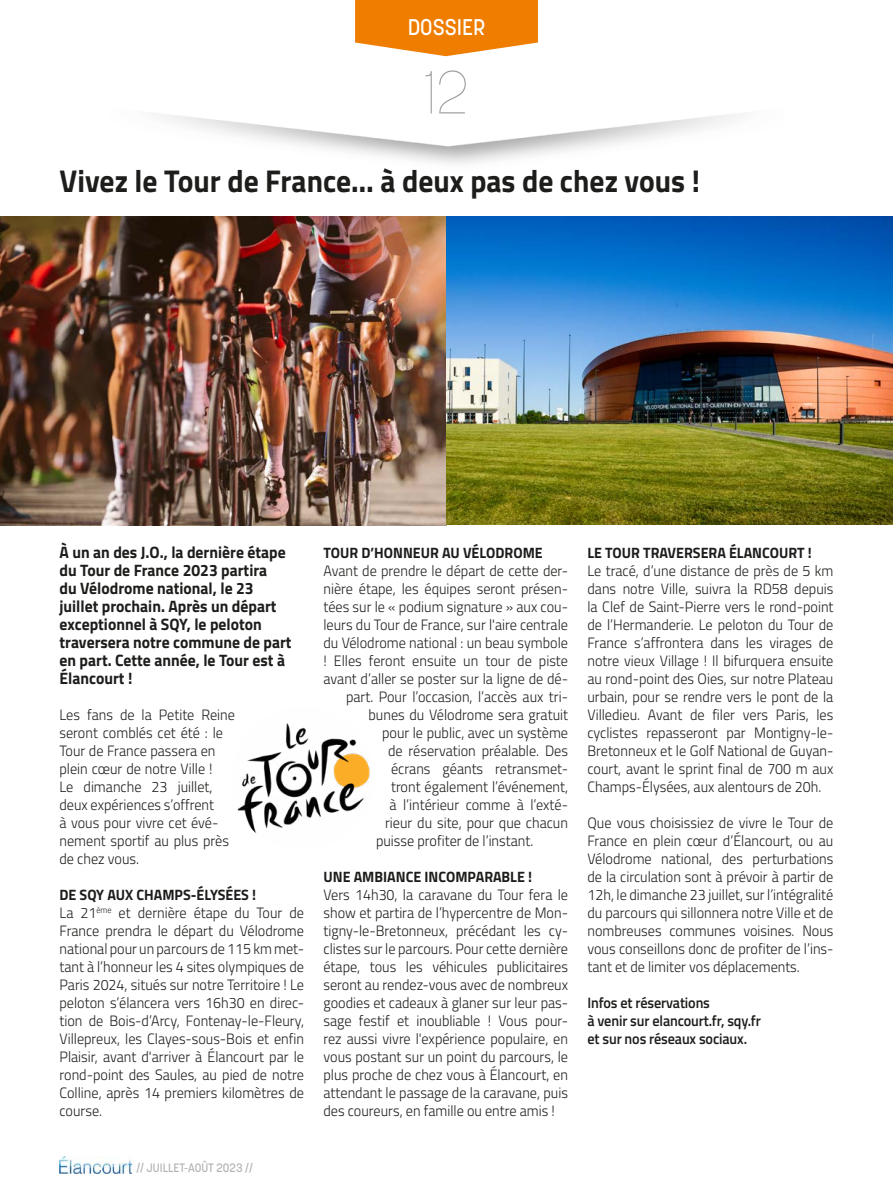
<style>
.page{position:relative;width:893px;height:1191px;background:#fff}
.page>*{position:absolute;margin:0;border:0;box-sizing:border-box;transform-origin:0 0}
.t1{font:100 60px "Korolev";color:#9d9d9c;scale:.95 1}
.t2{font:700 31.5px "Cairo";color:#1d1d1b;scale:.94 1}
.t3{font:500 22.5px "Korolev";color:#fff;scale:.95 1}
.t4{font:700 16.5px/18px "Cairo";color:#1d1d1b;scale:.95 1}
.t5{font:300 15px/18px "Cairo";color:#1d1d1b;text-align:justify;scale:.95 1}
.t6{font:700 15px "Cairo";color:#1d1d1b;scale:.95 1}
.t7{font:600 15px/18px "Cairo";letter-spacing:-.01em;color:#1d1d1b;scale:.95 1}
.t8{font:500 12.15px "Korolev";color:#b3b2b2;scale:.95 1}
.s1{font-weight:700}
</style>
<div class="page">
<svg style="left:355px;top:0;width:183px;height:56px;background:#f08c1e"></svg>
<img style="left:60px;top:1157px;width:72px;height:16px">
<img style="left:0;top:216px;width:893px;height:309px">
<img style="left:231px;top:706px;width:144px;height:144px;border-radius:72px">
<h3 class="t3" style="left:408px;top:13px;width:83px">DOSSIER</h3>
<h1 class="t1" style="left:424px;top:54px;width:49px">12</h1>
<h2 class="t2" style="left:60px;top:155px;width:683px">Vivez le Tour de France… à deux pas de chez vous !</h2>
<p class="t4" style="left:60px;top:543px;width:246px">À un an des J.O., la dernière étape du Tour de France 2023 partira<br>du Vélodrome national, le 23 juillet prochain. Après un départ exceptionnel à SQY, le peloton traversera notre commune de part en part. Cette année, le Tour est à<br>Élancourt !</p>
<p class="t5" style="left:60px;top:706px;width:186px;text-align:left">Les fans de la Petite Reine seront comblés cet été : le<br>Tour de France passera en plein cœur de notre Ville !<br>Le dimanche 23 juillet, deux expériences s’offrent<br>à vous pour vivre cet évé&shy;nement sportif au plus près de chez vous.</p>
<p class="t5" style="left:60px;top:886px;width:259px;text-align:left"><span class="s1">DE SQY AUX CHAMPS-ÉLYSÉES !<br></span>La 21<sup>ème</sup> et dernière étape du Tour de France prendra le départ du Vélodrome national pour un parcours de 115 km met&shy;tant à l’honneur les 4 sites olympiques de Paris 2024, situés sur notre Territoire ! Le peloton s’élancera vers 16h30 en direc&shy;tion de Bois-d’Arcy, Fontenay-le-Fleury, Villepreux, les Clayes-sous-Bois et enfin Plaisir, avant d'arriver à Élancourt par le rond-point des Saules, au pied de notre Colline, après 14 premiers kilomètres de course.</p>
<p class="t8" style="left:136px;top:1160px;width:124px">// JUILLET-AOÛT 2023 //</p>
<p class="t6" style="left:323px;top:541px;width:232px">TOUR D’HONNEUR AU VÉLODROME</p>
<p class="t5" style="left:323px;top:562px;width:259px">Avant de prendre le départ de cette der-</p>
<p class="t5" style="left:323px;top:580px;width:259px">nière étape, les équipes seront présen-</p>
<p class="t5" style="left:323px;top:598px;width:259px">tées sur le « podium signature » aux cou-</p>
<p class="t5" style="left:323px;top:616px;width:259px">leurs du Tour de France, sur l'aire centrale</p>
<p class="t5" style="left:323px;top:634px;width:259px">du Vélodrome national : un beau symbole</p>
<p class="t5" style="left:323px;top:652px;width:259px">! Elles feront ensuite un tour de piste</p>
<p class="t5" style="left:323px;top:670px;width:259px">avant d’aller se poster sur la ligne de dé-</p>
<p class="t5" style="left:346px;top:688px;width:235px">part. Pour l’occasion, l’accès aux tri-</p>
<p class="t5" style="left:369px;top:706px;width:212px">bunes du Vélodrome sera gratuit</p>
<p class="t5" style="left:382px;top:724px;width:197px">pour le public, avec un système</p>
<p class="t5" style="left:388px;top:742px;width:191px">de réservation préalable. Des</p>
<p class="t5" style="left:391px;top:760px;width:188px">écrans géants retransmet-</p>
<p class="t5" style="left:391px;top:778px;width:188px">tront également l’événement,</p>
<p class="t5" style="left:390px;top:796px;width:189px">à l’intérieur comme à l’exté-</p>
<p class="t5" style="left:385px;top:814px;width:194px">rieur du site, pour que chacun</p>
<p class="t5" style="left:376px;top:832px;width:167px">puisse profiter de l’instant.</p>
<p class="t6" style="left:323px;top:865px;width:221px">UNE AMBIANCE INCOMPARABLE !</p>
<p class="t5" style="left:323px;top:886px;width:259px">Vers 14h30, la caravane du Tour fera le show et partira de l’hypercentre de Mon&shy;tigny-le-Bretonneux, précédant les cy&shy;clistes sur le parcours. Pour cette dernière étape, tous les véhicules publicitaires seront au rendez-vous avec de nombreux goodies et cadeaux à glaner sur leur pas&shy;sage festif et inoubliable ! Vous pour&shy;rez aussi vivre l'expérience populaire, en vous postant sur un point du parcours, le plus proche de chez vous à Élancourt, en attendant le passage de la caravane, puis des coureurs, en famille ou entre amis !</p>
<p class="t6" style="left:587px;top:541px;width:238px">LE TOUR TRAVERSERA ÉLANCOURT !</p>
<p class="t5" style="left:587px;top:562px;width:260px">Le tracé, d’une distance de près de 5 km dans notre Ville, suivra la RD58 depuis la Clef de Saint-Pierre vers le rond-point de l’Hermanderie. Le peloton du Tour de France s’affrontera dans les virages de notre vieux Village ! Il bifurquera ensuite au rond-point des Oies, sur notre Plateau urbain, pour se rendre vers le pont de la Villedieu. Avant de filer vers Paris, les cyclistes repasseront par Montigny-le-Bretonneux et le Golf National de Guyan&shy;court, avant le sprint final de 700 m aux Champs-Élysées, aux alentours de 20h.</p>
<p class="t5" style="left:587px;top:814px;width:260px">Que vous choisissiez de vivre le Tour de France en plein cœur d’Élancourt, ou au Vélodrome national, des perturbations de la circulation sont à prévoir à partir de 12h, le dimanche 23 juillet, sur l’intégralité du parcours qui sillonnera notre Ville et de nombreuses communes voisines. Nous vous conseillons donc de profiter de l’ins&shy;tant et de limiter vos déplacements.</p>
<p class="t7" style="left:587px;top:994px;width:184px">Infos et réservations<br>à venir sur elancourt.fr, sqy.fr et sur nos réseaux sociaux.</p>
</div>
